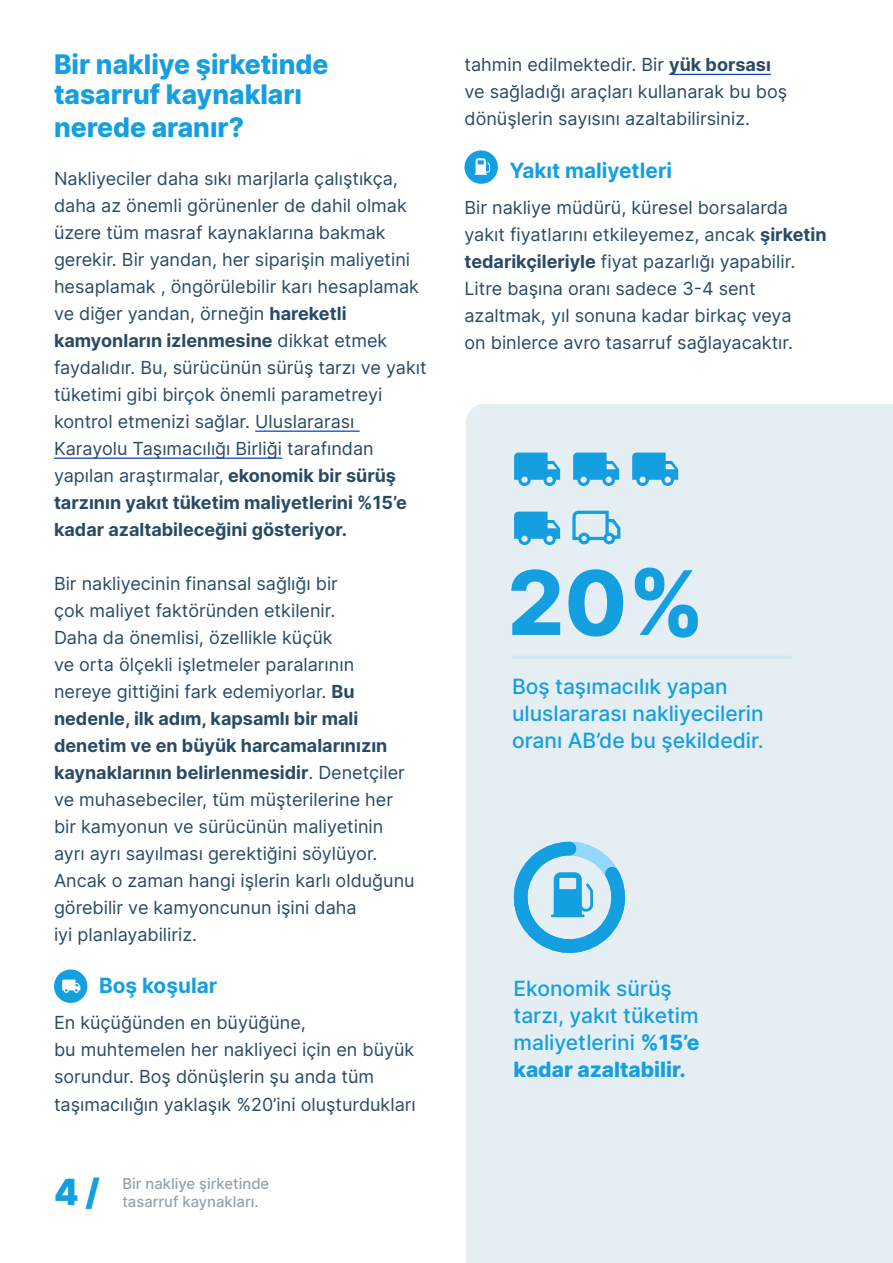
<style>
.page{position:relative;width:893px;height:1263px;background:#fff}
.page>*{position:absolute;margin:0;border:0;box-sizing:border-box;transform-origin:0 0}
.t1{font:800 88.95px "Inter";color:#149fe0}
.t2{font:900 36px "Inter";color:#149fe0}
.t3{font:800 27px/30px "Inter";color:#149fe0}
.t4{font:500 21px/27px "Inter";color:#149fe0}
.t5{font:700 21px "Inter";color:#149fe0}
.t6{font:18px/27px "Inter";color:#284b65}
.t7{font:500 15px/18px "Inter";color:#96a2aa}
.s1{font-weight:700}
.s2{font-weight:800}
</style>
<div class="page">
<hr style="left:255px;top:431px;width:105px;height:1px;background:#103cc0">
<hr style="left:54px;top:458px;width:228px;height:1px;background:#103cc0">
<hr style="left:669px;top:74px;width:102px;height:1px;background:#103cc0">
<div style="left:464px;top:150px;width:34px;height:34px;background:#149fe0;border-radius:50%"></div>
<svg style="left:474px;top:158px;width:16px;height:17px"></svg>
<div style="left:54px;top:969px;width:33px;height:34px;background:#149fe0;border-radius:50%"></div>
<svg style="left:62px;top:979px;width:18px;height:14px"></svg>
<div style="left:466px;top:404px;width:427px;height:859px;background:#e5eef3"></div>
<svg style="left:513px;top:842px;width:113px;height:112px"></svg>
<hr style="left:512px;top:656px;width:279px;height:3px;background:#149fe0">
<svg style="left:514px;top:453px;width:46px;height:33px"></svg>
<svg style="left:573px;top:453px;width:46px;height:33px"></svg>
<svg style="left:632px;top:453px;width:46px;height:33px"></svg>
<svg style="left:514px;top:512px;width:46px;height:33px"></svg>
<svg style="left:571px;top:509px;width:51px;height:33px"></svg>
<div style="left:578px;top:533px;width:12px;height:11px;border:3px solid #149fe0;border-radius:50%"></div>
<div style="left:603px;top:533px;width:12px;height:11px;border:3px solid #149fe0;border-radius:50%"></div>
<h3 class="t3" style="left:54px;top:49px;width:276px">Bir nakliye şirketinde tasarruf kaynakları</h3>
<h3 class="t3" style="left:54px;top:112px;width:192px">nerede aranır?</h3>
<p class="t6" style="left:54px;top:165px;width:374px">Nakliyeciler daha sıkı marjlarla çalıştıkça, daha az önemli görünenler de dahil olmak üzere tüm masraf kaynaklarına bakmak gerekir. Bir yandan, her siparişin maliyetini hesaplamak , öngörülebilir karı hesaplamak ve diğer yandan, örneğin <span class="s1">hareketli kamyonların izlenmesine</span> dikkat etmek faydalıdır. Bu, sürücünün sürüş tarzı ve yakıt tüketimi gibi birçok önemli parametreyi kontrol etmenizi sağlar. Uluslararası Karayolu Taşımacılığı Birliği tarafından yapılan araştırmalar, <span class="s1">ekonomik bir sürüş tarzının yakıt tüketim maliyetlerini %15’e kadar azaltabileceğini gösteriyor.</span></p>
<p class="t6" style="left:54px;top:570px;width:362px">Bir nakliyecinin finansal sağlığı bir<br>çok maliyet faktöründen etkilenir.<br>Daha da önemlisi, özellikle küçük<br>ve orta ölçekli işletmeler paralarının nereye gittiğini fark edemiyorlar. <span class="s1">Bu nedenle, ilk adım, kapsamlı bir mali denetim ve en büyük harcamalarınızın kaynaklarının belirlenmesidir</span>. Denetçiler ve muhasebeciler, tüm müşterilerine her bir kamyonun ve sürücünün maliyetinin ayrı ayrı sayılması gerektiğini söylüyor.<br>Ancak o zaman hangi işlerin karlı olduğunu görebilir ve kamyoncunun işini daha<br>iyi planlayabiliriz.</p>
<p class="t5" style="left:99px;top:970px;width:120px">Boş koşular</p>
<p class="t6" style="left:54px;top:1009px;width:363px">En küçüğünden en büyüğüne,<br>bu muhtemelen her nakliyeci için en büyük sorundur. Boş dönüşlerin şu anda tüm taşımacılığın yaklaşık %20’ini oluşturdukları</p>
<h2 class="t2" style="left:54px;top:1166px;width:47px">4 /</h2>
<p class="t7" style="left:122px;top:1174px;width:148px">Bir nakliye şirketinde tasarruf kaynakları.</p>
<p class="t6" style="left:464px;top:51px;width:324px">tahmin edilmektedir. Bir <span class="s1">yük borsası </span>ve sağladığı araçları kullanarak bu boş dönüşlerin sayısını azaltabilirsiniz.</p>
<p class="t5" style="left:509px;top:155px;width:164px">Yakıt maliyetleri</p>
<p class="t6" style="left:464px;top:193px;width:364px">Bir nakliye müdürü, küresel borsalarda yakıt fiyatlarını etkileyemez, ancak <span class="s1">şirketin tedarikçileriyle</span> fiyat pazarlığı yapabilir.<br>Litre başına oranı sadece 3-4 sent azaltmak, yıl sonuna kadar birkaç veya<br>on binlerce avro tasarruf sağlayacaktır.</p>
<h1 class="t1" style="left:507px;top:538px;width:199px">20%</h1>
<p class="t4" style="left:512px;top:672px;width:253px">Boş taşımacılık yapan uluslararası nakliyecilerin oranı AB’de bu şekildedir.</p>
<p class="t4" style="left:513px;top:974px;width:188px">Ekonomik sürüş tarzı, yakıt tüketim maliyetlerini <span class="s2">%15’e kadar azaltabilir.</span></p>
</div>
